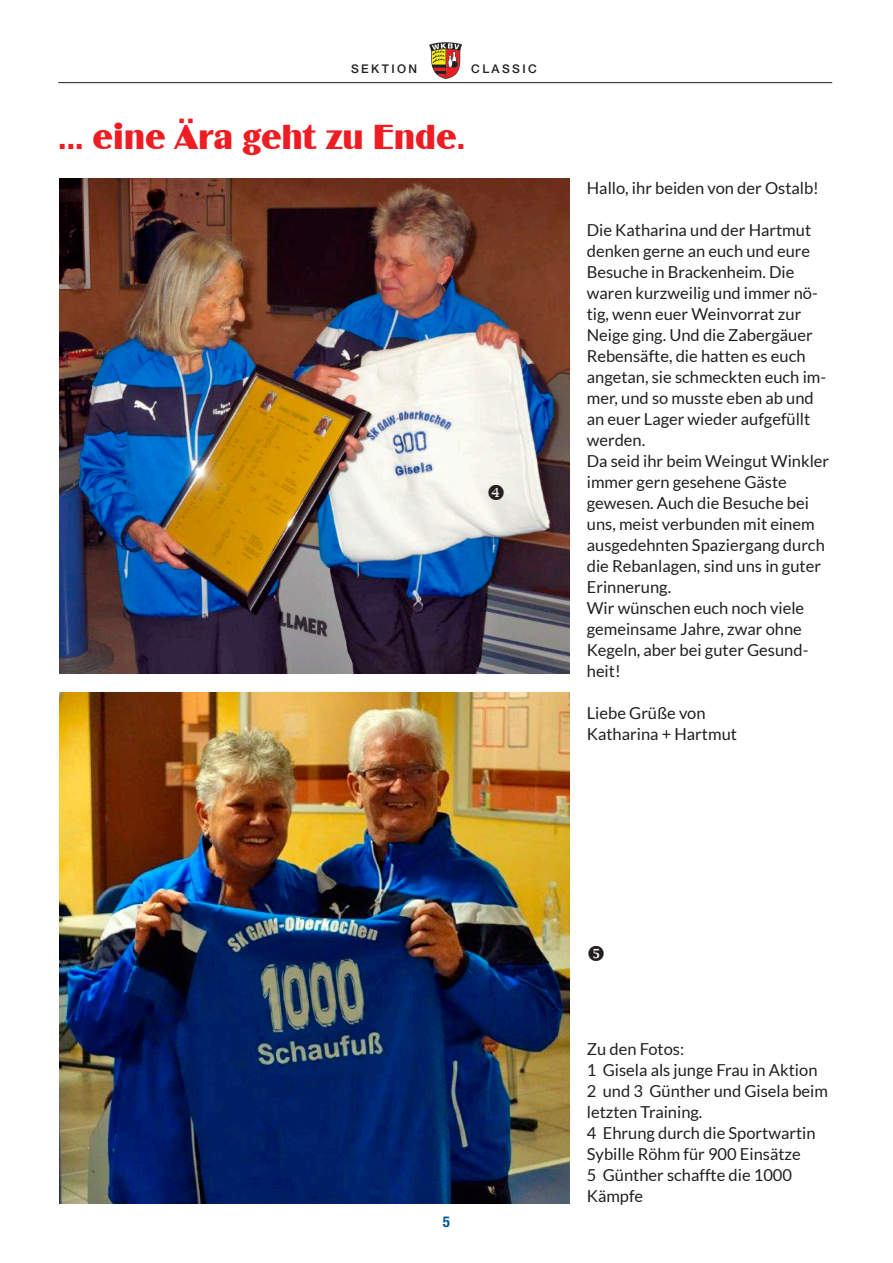
<style>
.page{position:relative;width:893px;height:1263px;background:#fff}
.page>*{position:absolute;margin:0;border:0;box-sizing:border-box;transform-origin:0 0}
.t1{font:36px "Binner D";color:#ee1d23}
.t2{font:16.5px/21px "Lato";color:#231f20}
.t3{font:700 condensed 15px "Helvetica Neue LT Pro";color:#015599}
.t4{font:500 12px "Helvetica Neue LT Pro";letter-spacing:.2em;color:#231f20}
</style>
<div class="page">
<hr style="left:58px;top:82px;width:774px;height:1px;background:#231f20">
<img style="left:429px;top:43px;width:32px;height:36px">
<img style="left:60px;top:179px;width:510px;height:494px">
<img style="left:60px;top:692px;width:510px;height:511px">
<svg style="left:489px;top:485px;width:15px;height:15px"></svg>
<p class="t4" style="left:351px;top:62px;width:68px">SEKTION</p>
<p class="t4" style="left:471px;top:62px;width:67px">CLASSIC</p>
<h1 class="t1" style="left:58px;top:117px;width:408px">... eine Ära geht zu Ende.</h1>
<p class="t2" style="left:587px;top:178px;width:234px">Hallo, ihr beiden von der Ostalb!</p>
<p class="t2" style="left:587px;top:219px;width:244px">Die Katharina und der Hartmut denken gerne an euch und eure<br>Besuche in Brackenheim. Die waren kurzweilig und immer nö&shy;tig, wenn euer Weinvorrat zur<br>Neige ging. Und die Zabergäuer<br>Rebensäfte, die hatten es euch angetan, sie schmeckten euch im&shy;mer, und so musste eben ab und an euer Lager wieder aufgefüllt werden.<br>Da seid ihr beim Weingut Winkler immer gern gesehene Gäste gewesen. Auch die Besuche bei uns, meist verbunden mit einem ausgedehnten Spaziergang durch die Rebanlagen, sind uns in guter<br>Erinnerung.<br>Wir wünschen euch noch viele gemeinsame Jahre, zwar ohne<br>Kegeln, aber bei guter Gesund&shy;heit!</p>
<p class="t2" style="left:587px;top:703px;width:152px">Liebe Grüße von<br>Katharina + Hartmut</p>
<p class="t3" style="left:443px;top:1212px;width:9px">5</p>
<p class="t2" style="left:587px;top:1038px;width:243px">Zu den Fotos:<br>1 Gisela als junge Frau in Aktion<br>2 und 3 Günther und Gisela beim letzten Training.<br>4 Ehrung durch die Sportwartin<br>Sybille Röhm für 900 Einsätze<br>5 Günther schaffte die 1000<br>Kämpfe</p>
</div>
